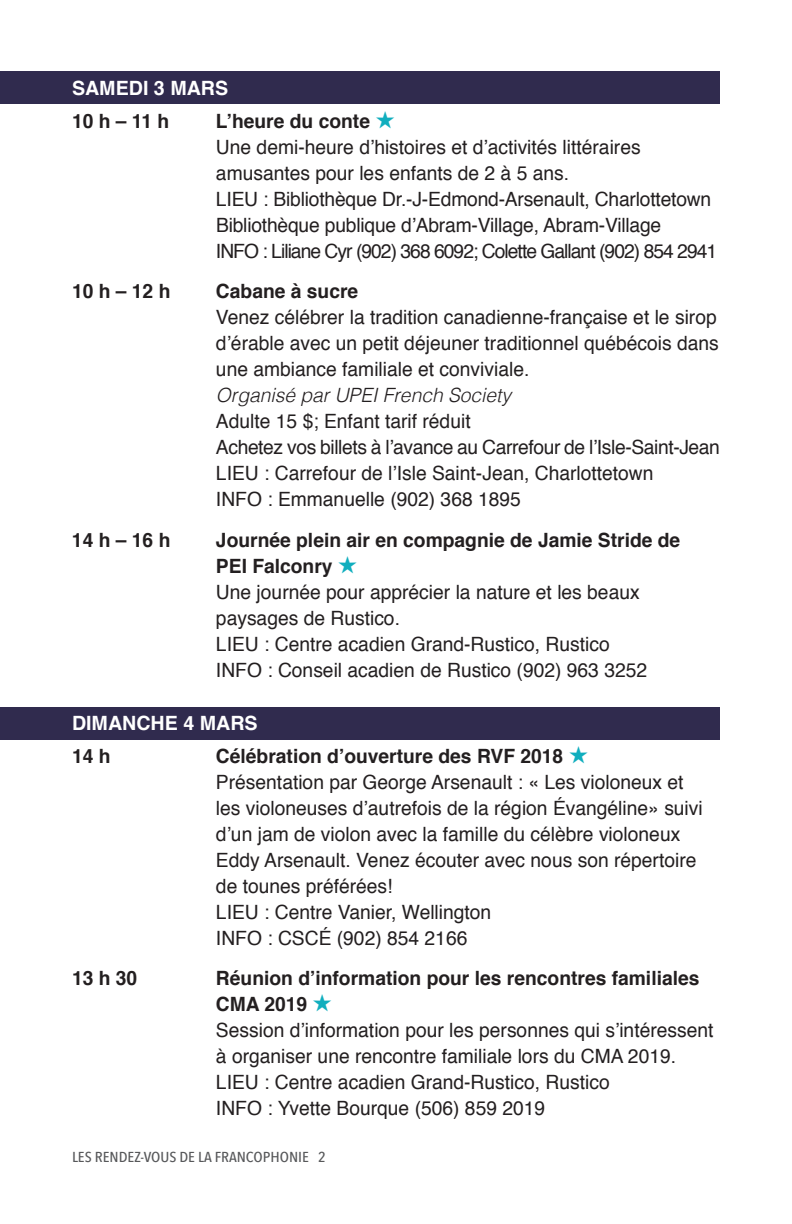
<style>
.page{position:relative;width:792px;height:1224px;background:#fff}
.page>*{position:absolute;margin:0;border:0;box-sizing:border-box;transform-origin:0 0}
.t1{font:19.6px/26px "Helvetica";color:#231f20}
.t2{font:700 19.6px "Helvetica";color:#231f20}
.t3{font:italic 300 19.6px "Helvetica";color:#231f20}
.t4{font:700 19.6px "Helvetica";color:#fff}
.t5{font:500 14.4px "Avenir Next Condensed";color:#57585a;scale:1.11 1}
.s1{font-weight:700}
.s2{color:#10aebe}
</style>
<div class="page">
<div style="left:0;top:71px;width:720px;height:33px;background:#302b4e"></div>
<div style="left:0;top:708px;width:720px;height:32px;background:#302b4e"></div>
<p class="t4" style="left:72px;top:72px;width:158px">SAMEDI 3 MARS</p>
<p class="t2" style="left:72px;top:105px;width:99px">10 h – 11 h</p>
<p class="t1" style="left:216px;top:109px;width:503px"><span class="s1">L’heure du conte</span> <span class="s2">★<br></span>Une demi-heure d’histoires et d’activités littéraires amusantes pour les enfants de 2 à 5 ans.<br>LIEU : Bibliothèque Dr.-J-Edmond-Arsenault, Charlottetown Bibliothèque publique d’Abram-Village, Abram-Village<br>INFO : Liliane Cyr (902) 368 6092; Colette Gallant (902) 854 2941</p>
<p class="t2" style="left:72px;top:275px;width:100px">10 h – 12 h</p>
<p class="t2" style="left:216px;top:275px;width:144px">Cabane à sucre</p>
<p class="t1" style="left:216px;top:305px;width:504px;text-align:justify">Venez célébrer la tradition canadienne-française et le sirop d’érable avec un petit déjeuner traditionnel québécois dans une ambiance familiale et conviviale.</p>
<p class="t3" style="left:216px;top:379px;width:297px">Organisé par UPEI French Society</p>
<p class="t1" style="left:216px;top:409px;width:505px">Adulte 15 $; Enfant tarif réduit<br>Achetez vos billets à l’avance au Carrefour de l’Isle-Saint-Jean LIEU : Carrefour de l’Isle Saint-Jean, Charlottetown<br>INFO : Emmanuelle (902) 368 1895</p>
<p class="t2" style="left:72px;top:524px;width:100px">14 h – 16 h</p>
<p class="t1" style="left:216px;top:527px;width:466px"><span class="s1">Journée plein air en compagnie de Jamie Stride de PEI Falconry</span> <span class="s2">★<br></span>Une journée pour apprécier la nature et les beaux paysages de Rustico.<br>LIEU : Centre acadien Grand-Rustico, Rustico<br>INFO : Conseil acadien de Rustico (902) 963 3252</p>
<p class="t4" style="left:72px;top:707px;width:187px">DIMANCHE 4 MARS</p>
<p class="t2" style="left:72px;top:740px;width:40px">14 h</p>
<p class="t1" style="left:216px;top:744px;width:488px"><span class="s1">Célébration d’ouverture des RVF 2018</span> <span class="s2">★<br></span>Présentation par George Arsenault : « Les violoneux et les violoneuses d’autrefois de la région Évangéline» suivi d’un jam de violon avec la famille du célèbre violoneux Eddy Arsenault. Venez écouter avec nous son répertoire de tounes préférées!<br>LIEU : Centre Vanier, Wellington<br>INFO : CSCÉ (902) 854 2166</p>
<p class="t2" style="left:72px;top:962px;width:67px">13 h 30</p>
<p class="t1" style="left:216px;top:966px;width:499px"><span class="s1">Réunion d’information pour les rencontres familiales CMA 2019</span> <span class="s2">★<br></span>Session d’information pour les personnes qui s’intéressent à organiser une rencontre familiale lors du CMA 2019.<br>LIEU : Centre acadien Grand-Rustico, Rustico<br>INFO : Yvette Bourque (506) 859 2019</p>
<p class="t5" style="left:72px;top:1149px;width:230px">LES RENDEZ-VOUS DE LA FRANCOPHONIE 2</p>
</div>
